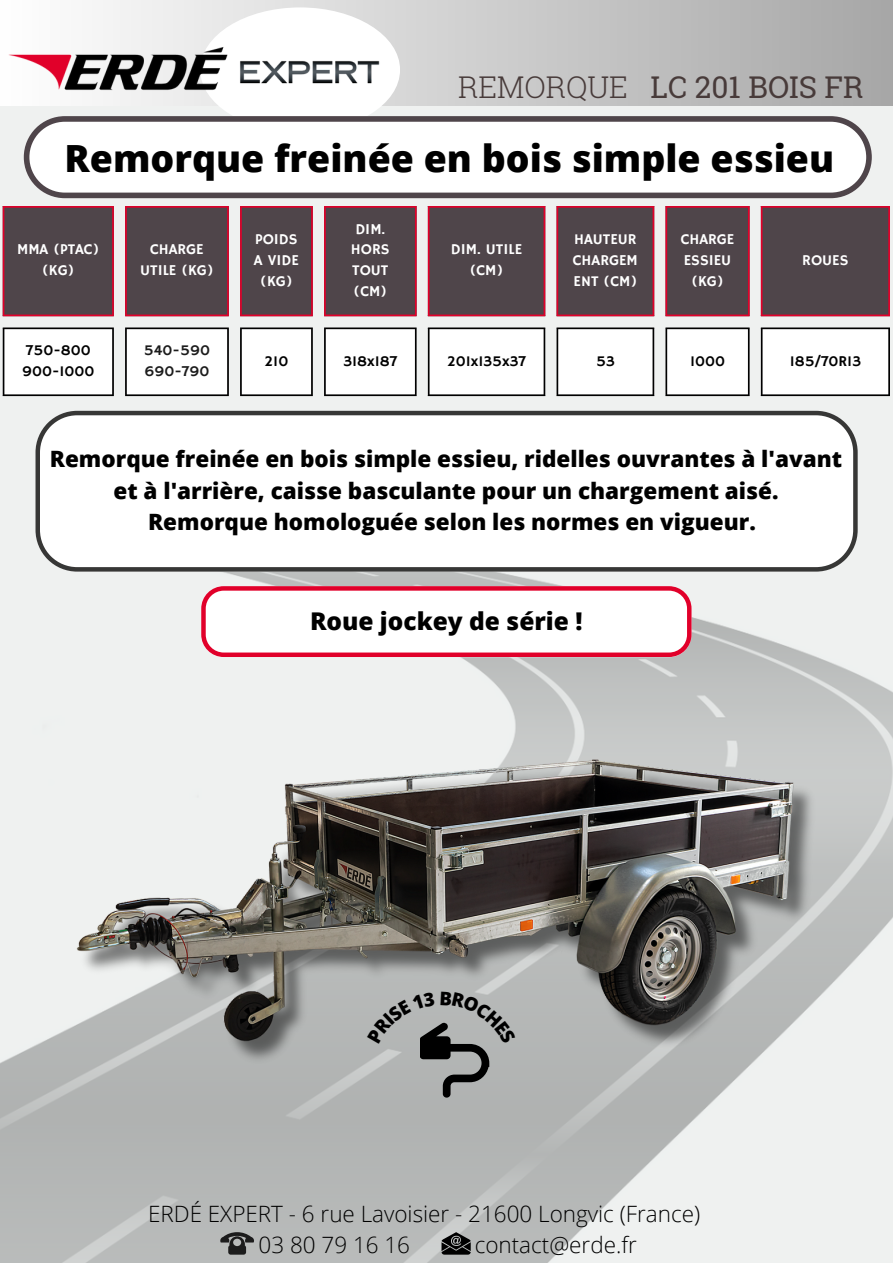
<style>
.page{position:relative;width:893px;height:1264px;background:#fff}
.page>*{position:absolute;margin:0;border:0;box-sizing:border-box;transform-origin:0 0}
.t1{font:800 37.5px "Open Sans";color:#000}
.t2{font:30px "Roboto Slab";color:#483b3a}
.t3{font:300 30px "Roboto Slab";color:#483b3a}
.t4{font:800 24.45px "Open Sans";color:#000}
.t5{font:800 22.5px/31.5px "Open Sans";color:#000;text-align:center}
.t6{font:300 22.5px "Open Sans";color:#000}
.t7{font:15px/20.9px "Hammersmith One";color:#fff;text-align:center}
.t8{font:15px/20.9px "Hammersmith One";color:#000}
.t9{font:15px "Hammersmith One";color:#1c1c1c}
</style>
<div class="page">
<img style="left:0;top:106px;width:892px;height:1156px">
<div style="left:0;top:0;width:892px;height:106px;background:linear-gradient(to right,#fefefe,#a7a7a7)"></div>
<div style="left:200px;top:7px;width:200px;height:125px;background:#fff;border-radius:50%"></div>
<svg style="left:24px;top:116px;width:847px;height:82px"></svg>
<svg style="left:4px;top:206px;width:884px;height:110px;background:#645b5f"></svg>
<svg style="left:4px;top:327px;width:884px;height:69px"></svg>
<hr style="left:3px;top:208px;width:1px;height:106px;background:#e1002a">
<hr style="left:112px;top:208px;width:2px;height:106px;background:#e1002a">
<hr style="left:3px;top:206px;width:111px;height:2px;background:#e1002a">
<hr style="left:3px;top:314px;width:111px;height:2px;background:#e1002a">
<hr style="left:125px;top:208px;width:2px;height:106px;background:#e1002a">
<hr style="left:227px;top:208px;width:2px;height:106px;background:#e1002a">
<hr style="left:125px;top:206px;width:104px;height:2px;background:#e1002a">
<hr style="left:125px;top:314px;width:104px;height:2px;background:#e1002a">
<hr style="left:240px;top:208px;width:2px;height:106px;background:#e1002a">
<hr style="left:311px;top:208px;width:2px;height:106px;background:#e1002a">
<hr style="left:240px;top:206px;width:73px;height:2px;background:#e1002a">
<hr style="left:240px;top:314px;width:73px;height:2px;background:#e1002a">
<hr style="left:324px;top:208px;width:2px;height:106px;background:#e1002a">
<hr style="left:415px;top:208px;width:1px;height:106px;background:#e1002a">
<hr style="left:324px;top:206px;width:92px;height:2px;background:#e1002a">
<hr style="left:324px;top:314px;width:92px;height:2px;background:#e1002a">
<hr style="left:428px;top:208px;width:1px;height:106px;background:#e1002a">
<hr style="left:543px;top:208px;width:2px;height:106px;background:#e1002a">
<hr style="left:428px;top:206px;width:117px;height:2px;background:#e1002a">
<hr style="left:428px;top:314px;width:117px;height:2px;background:#e1002a">
<hr style="left:556px;top:208px;width:2px;height:106px;background:#e1002a">
<hr style="left:652px;top:208px;width:2px;height:106px;background:#e1002a">
<hr style="left:556px;top:206px;width:98px;height:2px;background:#e1002a">
<hr style="left:556px;top:314px;width:98px;height:2px;background:#e1002a">
<hr style="left:665px;top:208px;width:2px;height:106px;background:#e1002a">
<hr style="left:747px;top:208px;width:2px;height:106px;background:#e1002a">
<hr style="left:665px;top:206px;width:84px;height:2px;background:#e1002a">
<hr style="left:665px;top:314px;width:84px;height:2px;background:#e1002a">
<hr style="left:760px;top:208px;width:2px;height:106px;background:#e1002a">
<hr style="left:888px;top:208px;width:1px;height:106px;background:#e1002a">
<hr style="left:760px;top:206px;width:129px;height:2px;background:#e1002a">
<hr style="left:760px;top:314px;width:129px;height:2px;background:#e1002a">
<hr style="left:3px;top:329px;width:1px;height:65px;background:#000">
<hr style="left:112px;top:329px;width:2px;height:65px;background:#000">
<hr style="left:3px;top:327px;width:111px;height:2px;background:#000">
<hr style="left:3px;top:394px;width:111px;height:2px;background:#000">
<hr style="left:125px;top:329px;width:2px;height:65px;background:#000">
<hr style="left:227px;top:329px;width:2px;height:65px;background:#000">
<hr style="left:125px;top:327px;width:104px;height:2px;background:#000">
<hr style="left:125px;top:394px;width:104px;height:2px;background:#000">
<hr style="left:240px;top:329px;width:2px;height:65px;background:#000">
<hr style="left:311px;top:329px;width:2px;height:65px;background:#000">
<hr style="left:240px;top:327px;width:73px;height:2px;background:#000">
<hr style="left:240px;top:394px;width:73px;height:2px;background:#000">
<hr style="left:324px;top:329px;width:2px;height:65px;background:#000">
<hr style="left:415px;top:329px;width:1px;height:65px;background:#000">
<hr style="left:324px;top:327px;width:92px;height:2px;background:#000">
<hr style="left:324px;top:394px;width:92px;height:2px;background:#000">
<hr style="left:428px;top:329px;width:1px;height:65px;background:#000">
<hr style="left:543px;top:329px;width:2px;height:65px;background:#000">
<hr style="left:428px;top:327px;width:117px;height:2px;background:#000">
<hr style="left:428px;top:394px;width:117px;height:2px;background:#000">
<hr style="left:556px;top:329px;width:2px;height:65px;background:#000">
<hr style="left:652px;top:329px;width:2px;height:65px;background:#000">
<hr style="left:556px;top:327px;width:98px;height:2px;background:#000">
<hr style="left:556px;top:394px;width:98px;height:2px;background:#000">
<hr style="left:665px;top:329px;width:2px;height:65px;background:#000">
<hr style="left:747px;top:329px;width:2px;height:65px;background:#000">
<hr style="left:665px;top:327px;width:84px;height:2px;background:#000">
<hr style="left:665px;top:394px;width:84px;height:2px;background:#000">
<hr style="left:760px;top:329px;width:2px;height:65px;background:#000">
<hr style="left:888px;top:329px;width:1px;height:65px;background:#000">
<hr style="left:760px;top:327px;width:129px;height:2px;background:#000">
<hr style="left:760px;top:394px;width:129px;height:2px;background:#000">
<svg style="left:35px;top:411px;width:822px;height:160px"></svg>
<svg style="left:201px;top:586px;width:490px;height:71px"></svg>
<img style="left:0;top:42px;width:399px;height:57px">
<img style="left:52px;top:757px;width:791px;height:312px">
<svg style="left:220px;top:1232px;width:34px;height:22px"></svg>
<svg style="left:441px;top:1232px;width:29px;height:22px"></svg>
<svg style="left:367px;top:991px;width:149px;height:106px;background:#a1a3a2"></svg>
<p class="t3" style="left:458px;top:66px;width:171px">REMORQUE</p>
<p class="t2" style="left:650px;top:66px;width:214px">LC 201 BOIS FR</p>
<p class="t1" style="left:65px;top:131px;width:771px">Remorque freinée en bois simple essieu</p>
<p class="t7" style="left:17px;top:240px;width:84px">MMA (PTAC) (KG)</p>
<p class="t7" style="left:140px;top:240px;width:75px">CHARGE<br>UTILE (KG)</p>
<p class="t7" style="left:254px;top:230px;width:46px">POIDS<br>A VIDE (KG)</p>
<p class="t7" style="left:351px;top:219px;width:40px;text-align:left">DIM.<br>HORS<br>TOUT (CM)</p>
<p class="t7" style="left:451px;top:240px;width:73px">DIM. UTILE (CM)</p>
<p class="t7" style="left:573px;top:230px;width:66px;text-align:justify">HAUTEUR CHARGEM ENT (CM)</p>
<p class="t7" style="left:680px;top:230px;width:55px">CHARGE<br>ESSIEU (KG)</p>
<p class="t7" style="left:802px;top:250px;width:48px">ROUES</p>
<p class="t8" style="left:22px;top:340px;width:74px">750-800<br>900-1000</p>
<p class="t9" style="left:144px;top:341px;width:68px">540-590</p>
<p class="t9" style="left:144px;top:362px;width:66px">690-790</p>
<p class="t8" style="left:264px;top:351px;width:25px">210</p>
<p class="t8" style="left:343px;top:351px;width:55px">318x187</p>
<p class="t8" style="left:447px;top:351px;width:80px">201x135x37</p>
<p class="t8" style="left:596px;top:351px;width:20px">53</p>
<p class="t8" style="left:690px;top:351px;width:36px">1000</p>
<p class="t8" style="left:789px;top:351px;width:73px">185/70R13</p>
<p class="t5" style="left:50px;top:442px;width:793px">Remorque freinée en bois simple essieu, ridelles ouvrantes à l'avant et à l'arrière, caisse basculante pour un chargement aisé.</p>
<p class="t5" style="left:148px;top:505px;width:609px">Remorque homologuée selon les normes en vigueur.</p>
<p class="t4" style="left:310px;top:604px;width:274px">Roue jockey de série !</p>
<p class="t6" style="left:148px;top:1197px;width:553px">ERDÉ EXPERT - 6 rue Lavoisier - 21600 Longvic (France)</p>
<p class="t6" style="left:258px;top:1228px;width:153px">03 80 79 16 16</p>
<p class="t6" style="left:474px;top:1228px;width:164px">contact@erde.fr</p>
</div>
